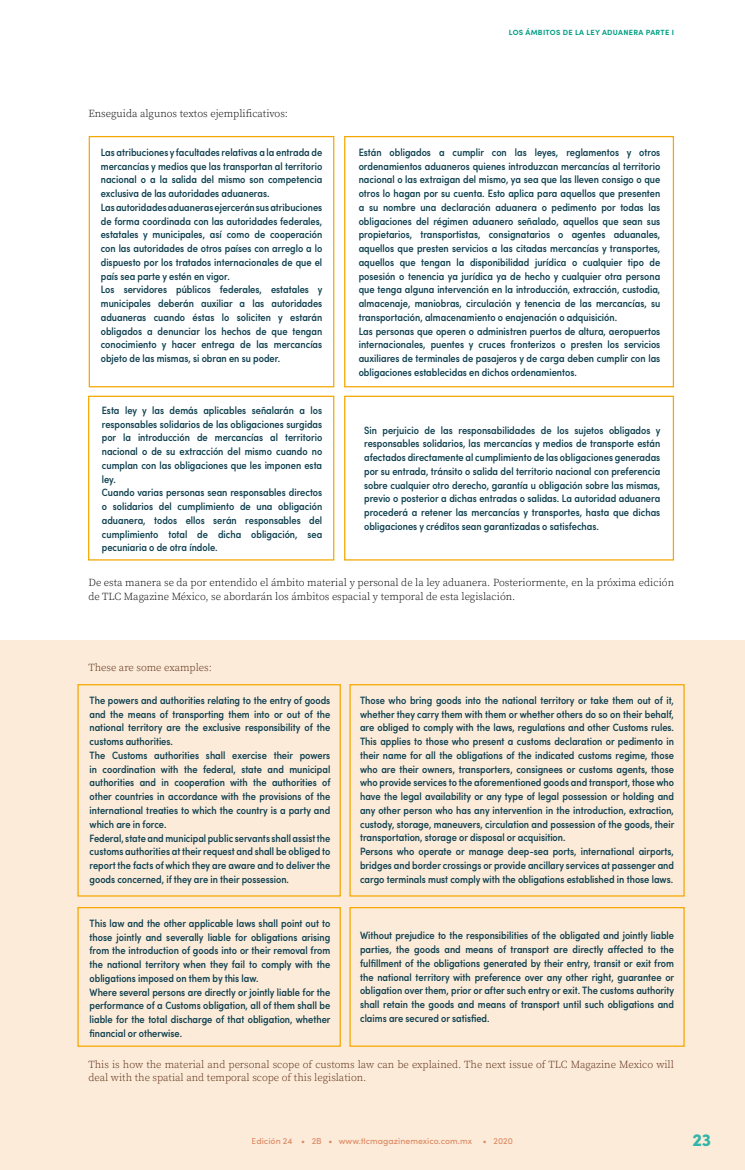
<style>
.page{position:relative;width:745px;height:1170px;background:#fff}
.page>*{position:absolute;margin:0;border:0;box-sizing:border-box;transform-origin:0 0}
.t1{font:900 17.5px "Sofia Pro";color:#32b5a9}
.t2{font:500 condensed 10.62px/13.8px "Sofia Pro";color:#0d3f4f}
.t3{font:300 10.62px/13.8px "Source Serif Pro";color:#000}
.t4{font:300 10.62px/13.8px "Source Serif Pro";color:#57280f}
.t5{font:500 8.75px "Sofia Pro";color:#c84b17}
.t6{font:700 7.5px "Sofia Pro";letter-spacing:.04em;color:#009e83}
</style>
<div class="page">
<div style="left:0;top:640px;width:744px;height:529px;background:#fcebd9"></div>
<div style="left:89px;top:136px;width:245px;height:251px;border:1px solid #f6a700"></div>
<div style="left:77px;top:906px;width:263px;height:140px;border:1px solid #f6a700"></div>
<div style="left:344px;top:136px;width:329px;height:251px;border:1px solid #f6a700"></div>
<div style="left:349px;top:684px;width:335px;height:212px;border:1px solid #f6a700"></div>
<div style="left:349px;top:906px;width:335px;height:140px;border:1px solid #f6a700"></div>
<div style="left:88px;top:395px;width:246px;height:165px;border:1px solid #f6a700"></div>
<div style="left:344px;top:395px;width:329px;height:165px;border:1px solid #f6a700"></div>
<p class="t3" style="left:88px;top:107px;width:201px">Enseguida algunos textos ejemplificativos:</p>
<p class="t2" style="left:101px;top:145px;width:223px">Las atribuciones y facultades relativas a la entrada de mercancías y medios que las transportan al territorio nacional o a la salida del mismo son competencia exclusiva de las autoridades aduaneras.<br>Las autoridades aduaneras ejercerán sus atribuciones de forma coordinada con las autoridades federales, estatales y municipales, así como de cooperación con las autoridades de otros países con arreglo a lo dispuesto por los tratados internacionales de que el país sea parte y estén en vigor.<br>Los servidores públicos federales, estatales y municipales deberán auxiliar a las autoridades aduaneras cuando éstas lo soliciten y estarán obligados a denunciar los hechos de que tengan conocimiento y hacer entrega de las mercancías objeto de las mismas, si obran en su poder.</p>
<p class="t2" style="left:102px;top:403px;width:222px">Esta ley y las demás aplicables señalarán a los responsables solidarios de las obligaciones surgidas por la introducción de mercancías al territorio nacional o de su extracción del mismo cuando no cumplan con las obligaciones que les imponen esta ley.<br>Cuando varias personas sean responsables directos o solidarios del cumplimiento de una obligación aduanera, todos ellos serán responsables del cumplimiento total de dicha obligación, sea pecuniaria o de otra índole.</p>
<p class="t6" style="left:508px;top:27px;width:166px">LOS ÁMBITOS DE LA LEY ADUANERA PARTE I</p>
<p class="t2" style="left:358px;top:145px;width:303px">Están obligados a cumplir con las leyes, reglamentos y otros ordenamientos aduaneros quienes introduzcan mercancías al territorio nacional o las extraigan del mismo, ya sea que las lleven consigo o que otros lo hagan por su cuenta. Esto aplica para aquellos que presenten a su nombre una declaración aduanera o pedimento por todas las obligaciones del régimen aduanero señalado, aquellos que sean sus propietarios, transportistas, consignatarios o agentes aduanales, aquellos que presten servicios a las citadas mercancías y transportes, aquellos que tengan la disponibilidad jurídica o cualquier tipo de posesión o tenencia ya jurídica ya de hecho y cualquier otra persona que tenga alguna intervención en la introducción, extracción, custodia, almacenaje, maniobras, circulación y tenencia de las mercancías, su transportación, almacenamiento o enajenación o adquisición.<br>Las personas que operen o administren puertos de altura, aeropuertos internacionales, puentes y cruces fronterizos o presten los servicios auxiliares de terminales de pasajeros y de carga deben cumplir con las obligaciones establecidas en dichos ordenamientos.</p>
<p class="t2" style="left:364px;top:423px;width:298px;text-align:justify">Sin perjuicio de las responsabilidades de los sujetos obligados y responsables solidarios, las mercancías y medios de transporte están afectados directamente al cumplimiento de las obligaciones generadas por su entrada, tránsito o salida del territorio nacional con preferencia sobre cualquier otro derecho, garantía u obligación sobre las mismas, previo o posterior a dichas entradas o salidas. La autoridad aduanera procederá a retener las mercancías y transportes, hasta que dichas obligaciones y créditos sean garantizadas o satisfechas.</p>
<p class="t3" style="left:88px;top:575px;width:586px">De esta manera se da por entendido el ámbito material y personal de la ley aduanera. Posteriormente, en la próxima edición de TLC Magazine México, se abordarán los ámbitos espacial y temporal de esta legislación.</p>
<p class="t4" style="left:88px;top:660px;width:125px">These are some examples:</p>
<p class="t2" style="left:89px;top:693px;width:242px">The powers and authorities relating to the entry of goods and the means of transporting them into or out of the national territory are the exclusive responsibility of the customs authorities.<br>The Customs authorities shall exercise their powers in coordination with the federal, state and municipal authorities and in cooperation with the authorities of other countries in accordance with the provisions of the international treaties to which the country is a party and which are in force.<br>Federal, state and municipal public servants shall assist the customs authorities at their request and shall be obliged to report the facts of which they are aware and to deliver the goods concerned, if they are in their possession.</p>
<p class="t2" style="left:89px;top:916px;width:242px">This law and the other applicable laws shall point out to those jointly and severally liable for obligations arising from the introduction of goods into or their removal from the national territory when they fail to comply with the obligations imposed on them by this law.<br>Where several persons are directly or jointly liable for the performance of a Customs obligation, all of them shall be liable for the total discharge of that obligation, whether financial or otherwise.</p>
<p class="t2" style="left:360px;top:693px;width:315px">Those who bring goods into the national territory or take them out of it, whether they carry them with them or whether others do so on their behalf, are obliged to comply with the laws, regulations and other Customs rules.<br>This applies to those who present a customs declaration or pedimento in their name for all the obligations of the indicated customs regime, those who are their owners, transporters, consignees or customs agents, those who provide services to the aforementioned goods and transport, those who have the legal availability or any type of legal possession or holding and any other person who has any intervention in the introduction, extraction, custody, storage, maneuvers, circulation and possession of the goods, their transportation, storage or disposal or acquisition.<br>Persons who operate or manage deep-sea ports, international airports, bridges and border crossings or provide ancillary services at passenger and cargo terminals must comply with the obligations established in those laws.</p>
<p class="t2" style="left:360px;top:928px;width:315px;text-align:justify">Without prejudice to the responsibilities of the obligated and jointly liable parties, the goods and means of transport are directly affected to the fulfillment of the obligations generated by their entry, transit or exit from the national territory with preference over any other right, guarantee or obligation over them, prior or after such entry or exit. The customs authority shall retain the goods and means of transport until such obligations and claims are secured or satisfied.</p>
<p class="t4" style="left:88px;top:1057px;width:586px">This is how the material and personal scope of customs law can be explained. The next issue of TLC Magazine Mexico will deal with the spatial and temporal scope of this legislation.</p>
<p class="t5" style="left:251px;top:1134px;width:262px">Edición 24 • 2B • www.tlcmagazinemexico.com.mx • 2020</p>
<h1 class="t1" style="left:692px;top:1125px;width:20px">23</h1>
</div>
